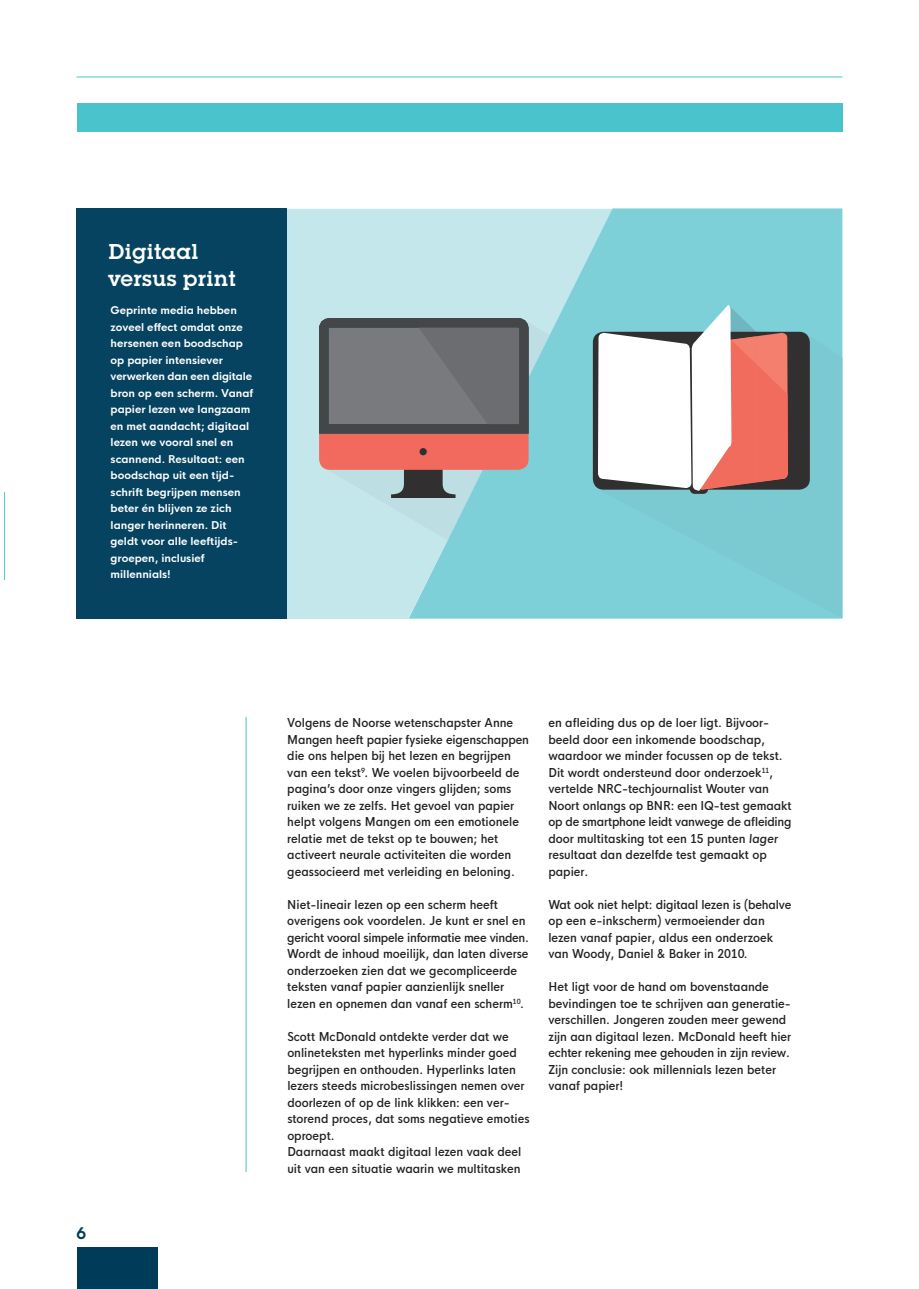
<style>
.page{position:relative;width:919px;height:1289px;background:#fff}
.page>*{position:absolute;margin:0;border:0;box-sizing:border-box;transform-origin:0 0}
.t1{font:600 22.5px/27px "Lubalin Graph EF";letter-spacing:.01em;color:#fff}
.t2{font:600 16.5px "Lubalin Graph";color:#003b59}
.t3{font:500 condensed 12px/16.5px "HK Nova";color:#231f20}
.t4{font:700 10.5px/16.5px "HK Nova";color:#fff}
</style>
<div class="page">
<hr style="left:4px;top:492px;width:1px;height:88px;background:#4ac3cc">
<div style="left:287px;top:209px;width:326px;height:410px;background:#c4e7ec"></div>
<div style="left:320px;top:498px;width:88px;height:42px;background:#c4e7ec"></div>
<svg style="left:408px;top:208px;width:434px;height:410px;background:#92d5dd"></svg>
<hr style="left:246px;top:716px;width:1px;height:455px;background:#4ac3cc">
<svg style="left:314px;top:313px;width:219px;height:185px;background:#8c7d7e"></svg>
<div style="left:77px;top:103px;width:765px;height:29px;background:#4ac3cc"></div>
<hr style="left:77px;top:77px;width:765px;height:1px;background:#4ac3cc">
<div style="left:77px;top:208px;width:210px;height:411px;background:#064360"></div>
<div style="left:77px;top:1247px;width:80px;height:41px;background:#003b59"></div>
<div style="left:601px;top:333px;width:241px;height:285px;background:#7bc9d1"></div>
<div style="left:593px;top:332px;width:216px;height:157px;background:#312f30;border-radius:11px"></div>
<div style="left:689px;top:484px;width:19px;height:10px;background:#312f30;border-radius:5px"></div>
<img style="left:695px;top:283px;width:61px;height:22px">
<svg style="left:598px;top:305px;width:190px;height:186px;background:#dbc6c3"></svg>
<h1 class="t1" style="left:108px;top:238px;width:129px">Digitaal versus print</h1>
<p class="t4" style="left:111px;top:301px;width:144px">Geprinte media hebben zoveel effect omdat onze hersenen een boodschap op papier intensiever verwerken dan een digitale bron op een scherm. Vanaf papier lezen we langzaam en met aandacht; digitaal lezen we vooral snel en scannend. Resultaat: een boodschap uit een tijd&shy;schrift begrijpen mensen beter én blijven ze zich langer herinneren. Dit geldt voor alle leeftijds&shy;groepen, inclusief millennials!</p>
<h2 class="t2" style="left:77px;top:1221px;width:11px">6</h2>
<p class="t3" style="left:287px;top:713px;width:243px">Volgens de Noorse wetenschapster Anne Mangen heeft papier fysieke eigenschappen die ons helpen bij het lezen en begrijpen van een tekst<sup>9</sup>. We voelen bijvoorbeeld de pagina’s door onze vingers glijden; soms ruiken we ze zelfs. Het gevoel van papier helpt volgens Mangen om een emotionele relatie met de tekst op te bouwen; het activeert neurale activiteiten die worden geassocieerd met verleiding en beloning.</p>
<p class="t3" style="left:287px;top:894px;width:243px">Niet-lineair lezen op een scherm heeft overigens ook voordelen. Je kunt er snel en gericht vooral simpele informatie mee vinden.<br>Wordt de inhoud moeilijk, dan laten diverse onderzoeken zien dat we gecompliceerde teksten vanaf papier aanzienlijk sneller lezen en opnemen dan vanaf een scherm<sup>10</sup>.</p>
<p class="t3" style="left:287px;top:1026px;width:244px">Scott McDonald ontdekte verder dat we onlineteksten met hyperlinks minder goed begrijpen en onthouden. Hyperlinks laten lezers steeds microbeslissingen nemen over doorlezen of op de link klikken: een ver&shy;storend proces, dat soms negatieve emoties oproept.<br>Daarnaast maakt digitaal lezen vaak deel uit van een situatie waarin we multitasken</p>
<p class="t3" style="left:548px;top:713px;width:244px">en afleiding dus op de loer ligt. Bijvoor&shy;beeld door een inkomende boodschap, waardoor we minder focussen op de tekst.<br>Dit wordt ondersteund door onderzoek<sup>11</sup>, vertelde NRC-techjournalist Wouter van Noort onlangs op BNR: een IQ-test gemaakt op de smartphone leidt vanwege de afleiding door multitasking tot een 15 punten lager resultaat dan dezelfde test gemaakt op papier.</p>
<p class="t3" style="left:548px;top:894px;width:244px">Wat ook niet helpt: digitaal lezen is (behalve op een e-inkscherm) vermoeiender dan lezen vanaf papier, aldus een onderzoek van Woody, Daniel &amp; Baker in 2010.</p>
<p class="t3" style="left:548px;top:977px;width:244px">Het ligt voor de hand om bovenstaande bevindingen toe te schrijven aan generatie&shy;verschillen. Jongeren zouden meer gewend zijn aan digitaal lezen. McDonald heeft hier echter rekening mee gehouden in zijn review.<br>Zijn conclusie: ook millennials lezen beter vanaf papier!</p>
</div>
